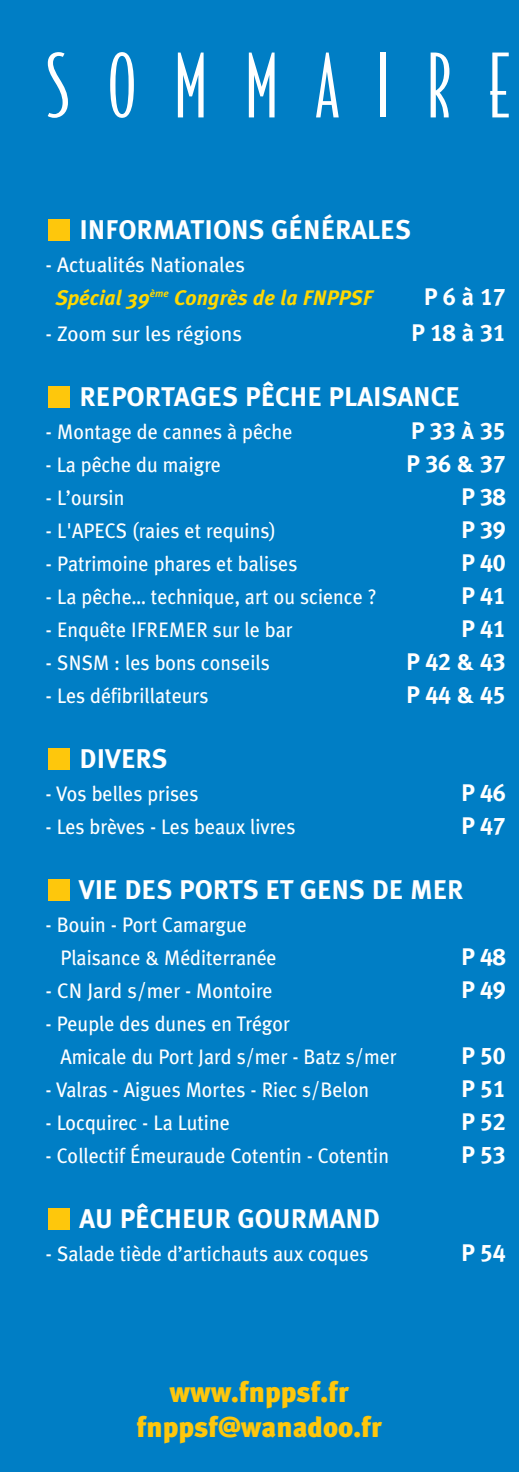
<style>
.page{position:relative;width:519px;height:1472px;background:#fff}
.page>*{position:absolute;margin:0;border:0;box-sizing:border-box;transform-origin:0 0}
.t1{font:84px "Bodega Sans";letter-spacing:.45em;color:#fff}
.t2{font:900 28.5px/34.2px "Meta Plus";color:#fec70c;text-align:center}
.t3{font:27px "Meta Plus Bold Caps";color:#fff}
.t4{font:24px "Meta Plus Bold Caps";color:#fff}
.t5{font:21px "Meta Plus";color:#fff}
.t6{font:21px/33px "Meta Plus";color:#fff;scale:.95 1}
.t7{font:italic 700 21px/33px "Meta Plus";color:#ffd801}
.s1{font-weight:400;font-style:normal;color:#fff}
.s2{font-family:"Meta Plus";font-weight:700}
</style>
<div class="page">
<div style="left:0;top:0;width:519px;height:1471px;background:#007ec5"></div>
<div style="left:49px;top:1208px;width:21px;height:21px;background:#fec70c"></div>
<div style="left:49px;top:879px;width:21px;height:21px;background:#fec70c"></div>
<div style="left:49px;top:748px;width:21px;height:21px;background:#fec70c"></div>
<div style="left:49px;top:386px;width:21px;height:21px;background:#fec70c"></div>
<div style="left:49px;top:219px;width:21px;height:21px;background:#fec70c"></div>
<h1 class="t1" style="left:46px;top:39px;width:465px">SOMMAIRE</h1>
<p class="t3" style="left:79px;top:214px;width:333px">INFORMATIONS GÉNÉRALES</p>
<p class="t7" style="left:56px;top:248px;width:318px;text-indent:-10px"><span class="s1">- Actualités Nationales<br></span>Spécial 39<sup>ème</sup> Congrès de la FNPPSF</p>
<p class="t4" style="left:424px;top:282px;width:83px">P6<span class="s2">à</span>17</p>
<p class="t5" style="left:46px;top:321px;width:198px">- Zoom sur les régions</p>
<p class="t4" style="left:411px;top:318px;width:96px">P18<span class="s2">à</span>31</p>
<p class="t3" style="left:79px;top:381px;width:382px">REPORTAGES PÊCHE PLAISANCE</p>
<p class="t5" style="left:46px;top:419px;width:248px">- Montage de cannes à pêche</p>
<p class="t4" style="left:411px;top:416px;width:96px">P33à35</p>
<p class="t6" style="left:46px;top:448px;width:186px">- La pêche du maigre</p>
<p class="t4" style="left:406px;top:449px;width:101px">P36&amp;37</p>
<p class="t5" style="left:46px;top:485px;width:80px">- L’oursin</p>
<p class="t4" style="left:461px;top:482px;width:46px">P38</p>
<p class="t5" style="left:46px;top:518px;width:232px">- L'APECS (raies et requins)</p>
<p class="t4" style="left:461px;top:515px;width:46px">P39</p>
<p class="t5" style="left:46px;top:551px;width:253px">- Patrimoine phares et balises</p>
<p class="t4" style="left:461px;top:548px;width:46px">P40</p>
<p class="t5" style="left:46px;top:584px;width:332px">- La pêche… technique, art ou science ?</p>
<p class="t4" style="left:461px;top:581px;width:46px">P41</p>
<p class="t5" style="left:46px;top:617px;width:249px">- Enquête IFREMER sur le bar</p>
<p class="t4" style="left:461px;top:614px;width:46px">P41</p>
<p class="t5" style="left:46px;top:650px;width:226px">- SNSM : les bons conseils</p>
<p class="t4" style="left:406px;top:647px;width:101px">P42&amp;43</p>
<p class="t5" style="left:46px;top:683px;width:164px">- Les défibrillateurs</p>
<p class="t4" style="left:406px;top:680px;width:101px">P44&amp;45</p>
<p class="t3" style="left:79px;top:743px;width:90px">DIVERS</p>
<p class="t6" style="left:46px;top:777px;width:162px">- Vos belles prises</p>
<p class="t4" style="left:461px;top:778px;width:46px">P46</p>
<p class="t6" style="left:46px;top:810px;width:264px">- Les brèves - Les beaux livres</p>
<p class="t4" style="left:461px;top:811px;width:46px">P47</p>
<p class="t3" style="left:79px;top:873px;width:386px">VIE DES PORTS ET GENS DE MER</p>
<p class="t6" style="left:60px;top:908px;width:229px;text-indent:-15px">- Bouin - Port Camargue<br>Plaisance &amp; Méditerranée</p>
<p class="t4" style="left:461px;top:942px;width:46px">P48</p>
<p class="t5" style="left:46px;top:978px;width:229px">- CN Jard s/mer - Montoire</p>
<p class="t4" style="left:461px;top:975px;width:46px">P49</p>
<p class="t6" style="left:60px;top:1007px;width:355px;text-indent:-15px">- Peuple des dunes en Trégor<br>Amicale du Port Jard s/mer - Batz s/mer</p>
<p class="t4" style="left:461px;top:1041px;width:46px">P50</p>
<p class="t6" style="left:46px;top:1073px;width:342px">- Valras - Aigues Mortes - Riec s/Belon</p>
<p class="t4" style="left:461px;top:1074px;width:46px">P51</p>
<p class="t6" style="left:46px;top:1106px;width:195px">- Locquirec - La Lutine</p>
<p class="t4" style="left:461px;top:1107px;width:46px">P52</p>
<p class="t6" style="left:46px;top:1139px;width:363px">- Collectif Émeuraude Cotentin - Cotentin</p>
<p class="t4" style="left:461px;top:1140px;width:46px">P53</p>
<p class="t3" style="left:79px;top:1202px;width:302px">AU PÊCHEUR GOURMAND</p>
<p class="t5" style="left:46px;top:1241px;width:324px">- Salade tiède d’artichauts aux coques</p>
<p class="t4" style="left:461px;top:1238px;width:46px">P54</p>
<h2 class="t2" style="left:137px;top:1375px;width:247px">www.fnppsf.fr fnppsf@wanadoo.fr</h2>
</div>
